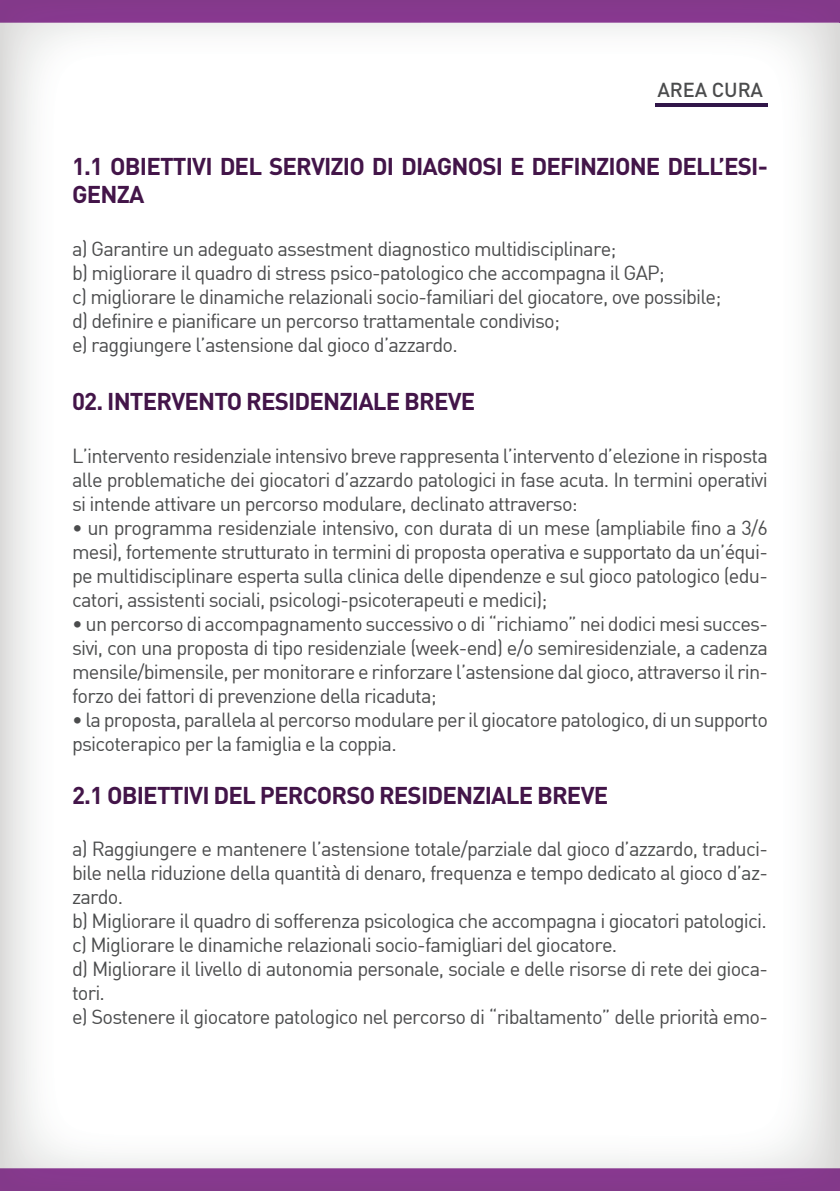
<style>
.page{position:relative;width:840px;height:1191px;background:#fff}
.page>*{position:absolute;margin:0;border:0;box-sizing:border-box;transform-origin:0 0}
.t1{font:700 24px/28.8px "DIN";letter-spacing:-.035em;color:#431549}
.t2{font:20px/24px "DIN";letter-spacing:-.04em;color:#4b4c4d}
.t3{font:500 20px "DIN";letter-spacing:-.005em;color:#4b4c4d}
.s1{font-family:"DIN Regular Alternate"}
</style>
<div class="page">
<img style="left:0;top:0;width:839px;height:1168px">
<div style="left:0;top:1168px;width:839px;height:23px;background:#86398e"></div>
<img style="left:655px;top:104px;width:112px;height:3px">
<p class="t3" style="left:657px;top:77px;width:107px">AREA CURA</p>
<p class="t1" style="left:72px;top:150px;width:697px">1.1 OBIETTIVI DEL SERVIZIO DI DIAGNOSI E DEFINZIONE DELL’ESI-<br>GENZA</p>
<p class="t2" style="left:72px;top:236px;width:650px">a) Garantire un adeguato assestment diagnostico multidisciplinare;<br>b) migliorare il quadro di stress psico-patologico che accompagna il GAP;<br>c) migliorare le dinamiche relazionali socio-familiari del giocatore, ove possibile; d) definire e pianificare un percorso trattamentale condiviso;<br>e) raggiungere l’astensione dal gioco d’azzardo.</p>
<p class="t1" style="left:72px;top:386px;width:404px">02. INTERVENTO RESIDENZIALE BREVE</p>
<p class="t2" style="left:72px;top:443px;width:697px;text-align:justify">L’intervento residenziale intensivo breve rappresenta l’intervento d’elezione in risposta alle problematiche dei giocatori d’azzardo patologici in fase acuta. In termini operativi si intende attivare un percorso modulare, declinato attraverso:</p>
<p class="t2" style="left:72px;top:515px;width:697px;text-align:justify"><span class="s1">•</span> un programma residenziale intensivo, con durata di un mese (ampliabile fino a 3/6 mesi), fortemente strutturato in termini di proposta operativa e supportato da un’équi&shy;pe multidisciplinare esperta sulla clinica delle dipendenze e sul gioco patologico (edu&shy;catori, assistenti sociali, psicologi-psicoterapeuti e medici);</p>
<p class="t2" style="left:72px;top:611px;width:697px;text-align:justify"><span class="s1">•</span> un percorso di accompagnamento successivo o di “richiamo” nei dodici mesi succes&shy;sivi, con una proposta di tipo residenziale (week-end) e/o semiresidenziale, a cadenza mensile/bimensile, per monitorare e rinforzare l’astensione dal gioco, attraverso il rin&shy;forzo dei fattori di prevenzione della ricaduta;</p>
<p class="t2" style="left:72px;top:707px;width:697px"><span class="s1">•</span> la proposta, parallela al percorso modulare per il giocatore patologico, di un supporto psicoterapico per la famiglia e la coppia.</p>
<p class="t1" style="left:72px;top:779px;width:537px">2.1 OBIETTIVI DEL PERCORSO RESIDENZIALE BREVE</p>
<p class="t2" style="left:72px;top:836px;width:697px">a) Raggiungere e mantenere l’astensione totale/parziale dal gioco d’azzardo, traduci&shy;bile nella riduzione della quantità di denaro, frequenza e tempo dedicato al gioco d’az&shy;zardo.<br>b) Migliorare il quadro di sofferenza psicologica che accompagna i giocatori patologici. c) Migliorare le dinamiche relazionali socio-famigliari del giocatore.<br>d) Migliorare il livello di autonomia personale, sociale e delle risorse di rete dei gioca&shy;tori.<br>e) Sostenere il giocatore patologico nel percorso di “ribaltamento” delle priorità emo-</p>
</div>
